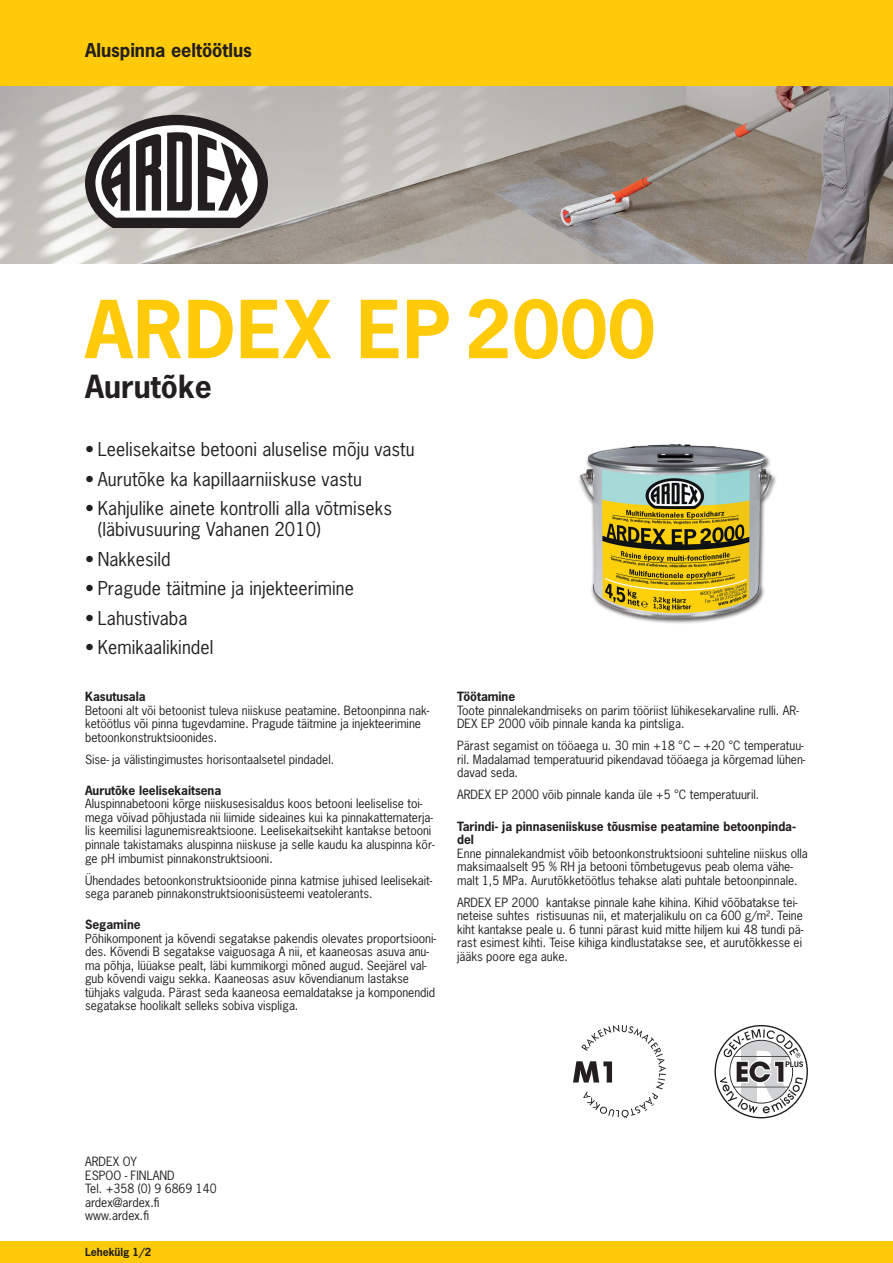
<style>
.page{position:relative;width:893px;height:1263px;background:#fff}
.page>*{position:absolute;margin:0;border:0;box-sizing:border-box;transform-origin:0 0}
.t1{font:700 75px "News Gothic Std";letter-spacing:.015em;color:#feca0a}
.t2{font:700 30px "News Gothic Std";letter-spacing:.005em;color:#231f20}
.t3{font:18px/21px "News Gothic Std";letter-spacing:.005em;color:#231f20}
.t4{font:700 18px "News Gothic Std";color:#231f20}
.t5{font:12px/13.5px "News Gothic Std";color:#231f20}
.t6{font:700 12px/13.5px "News Gothic Std";color:#231f20}
.t7{font:700 10.5px "News Gothic Std";color:#231f20}
</style>
<div class="page">
<img style="left:0;top:85px;width:893px;height:179px">
<div style="left:0;top:0;width:893px;height:85px;background:#feca0a"></div>
<div style="left:0;top:1242px;width:893px;height:21px;background:#feca0a"></div>
<svg style="left:573px;top:1025px;width:93px;height:93px"></svg>
<svg style="left:714px;top:1025px;width:94px;height:93px"></svg>
<div style="left:578px;top:443px;width:199px;height:181px;background:#231f20;opacity:.75"></div>
<img style="left:578px;top:443px;width:196px;height:177px">
<svg style="left:85px;top:115px;width:183px;height:113px"></svg>
<h3 class="t4" style="left:85px;top:38px;width:168px">Aluspinna eeltöötlus</h3>
<h1 class="t1" style="left:85px;top:280px;width:571px">ARDEX EP 2000</h1>
<h2 class="t2" style="left:85px;top:366px;width:128px">Aurutõke</h2>
<h3 class="t3" style="left:85px;top:439px;width:331px">• Leelisekaitse betooni aluselise mõju vastu</h3>
<h3 class="t3" style="left:85px;top:468px;width:278px">• Aurutõke ka kapillaarniiskuse vastu</h3>
<h3 class="t3" style="left:98px;top:498px;width:296px;text-indent:-13px">• Kahjulike ainete kontrolli alla võtmiseks (läbivusuuring Vahanen 2010)</h3>
<h3 class="t3" style="left:85px;top:548px;width:87px">• Nakkesild</h3>
<h3 class="t3" style="left:85px;top:578px;width:270px">• Pragude täitmine ja injekteerimine</h3>
<h3 class="t3" style="left:85px;top:607px;width:104px">• Lahustivaba</h3>
<h3 class="t3" style="left:85px;top:637px;width:130px">• Kemikaalikindel</h3>
<p class="t6" style="left:85px;top:690px;width:62px">Kasutusala</p>
<p class="t5" style="left:85px;top:703px;width:346px">Betooni alt või betoonist tuleva niiskuse peatamine. Betoonpinna nak&shy;ketöötlus või pinna tugevdamine. Pragude täitmine ja injekteerimine betoonkonstruktsioonides.</p>
<p class="t5" style="left:85px;top:752px;width:251px">Sise- ja välistingimustes horisontaalsetel pindadel.</p>
<p class="t6" style="left:85px;top:783px;width:138px">Aurutõke leelisekaitsena</p>
<p class="t5" style="left:85px;top:797px;width:351px">Aluspinnabetooni kõrge niiskusesisaldus koos betooni leeliselise toi&shy;mega võivad põhjustada nii liimide sideaines kui ka pinnakattematerja&shy;lis keemilisi lagunemisreaktsioone. Leelisekaitsekiht kantakse betooni pinnale takistamaks aluspinna niiskuse ja selle kaudu ka aluspinna kõr&shy;ge pH imbumist pinnakonstruktsiooni.</p>
<p class="t5" style="left:85px;top:873px;width:349px">Ühendades betoonkonstruktsioonide pinna katmise juhised leelisekait&shy;sega paraneb pinnakonstruktsioonisüsteemi veatolerants.</p>
<p class="t6" style="left:85px;top:918px;width:57px">Segamine</p>
<p class="t5" style="left:85px;top:931px;width:352px">Põhikomponent ja kõvendi segatakse pakendis olevates proportsiooni&shy;des. Kõvendi B segatakse vaiguosaga A nii, et kaaneosas asuva anu&shy;ma põhja, lüüakse pealt, läbi kummikorgi mõned augud. Seejärel val&shy;gub kõvendi vaigu sekka. Kaaneosas asuv kõvendianum lastakse tühjaks valguda. Pärast seda kaaneosa eemaldatakse ja komponendid segatakse hoolikalt selleks sobiva vispliga.</p>
<p class="t6" style="left:457px;top:690px;width:60px">Töötamine</p>
<p class="t5" style="left:457px;top:703px;width:343px">Toote pinnalekandmiseks on parim tööriist lühikesekarvaline rulli. AR-<br>DEX EP 2000 võib pinnale kanda ka pintsliga.</p>
<p class="t5" style="left:457px;top:739px;width:350px">Pärast segamist on tööaega u. 30 min +18 °C – +20 °C temperatuu&shy;ril. Madalamad temperatuurid pikendavad tööaega ja kõrgemad lühen&shy;davad seda.</p>
<p class="t5" style="left:457px;top:788px;width:304px">ARDEX EP 2000 võib pinnale kanda üle +5 °C temperatuuril.</p>
<p class="t6" style="left:457px;top:819px;width:341px">Tarindi- ja pinnaseniiskuse tõusmise peatamine betoonpinda&shy;del</p>
<p class="t5" style="left:457px;top:846px;width:352px">Enne pinnalekandmist võib betoonkonstruktsiooni suhteline niiskus olla maksimaalselt 95 % RH ja betooni tõmbetugevus peab olema vähe&shy;malt 1,5 MPa. Aurutõkketöötlus tehakse alati puhtale betoonpinnale.</p>
<p class="t5" style="left:457px;top:895px;width:348px">ARDEX EP 2000 kantakse pinnale kahe kihina. Kihid võõbatakse tei&shy;neteise suhtes ristisuunas nii, et materjalikulu on ca 600 g/m². Teine kiht kantakse peale u. 6 tunni pärast kuid mitte hiljem kui 48 tundi pä&shy;rast esimest kihti. Teise kihiga kindlustatakse see, et aurutõkkesse ei jääks poore ega auke.</p>
<p class="t5" style="left:85px;top:1155px;width:133px">ARDEX OY<br>ESPOO - FINLAND<br>Tel. +358 (0) 9 6869 140 ardex@ardex.fi www.ardex.fi</p>
<p class="t7" style="left:85px;top:1245px;width:68px">Lehekülg 1/2</p>
</div>
